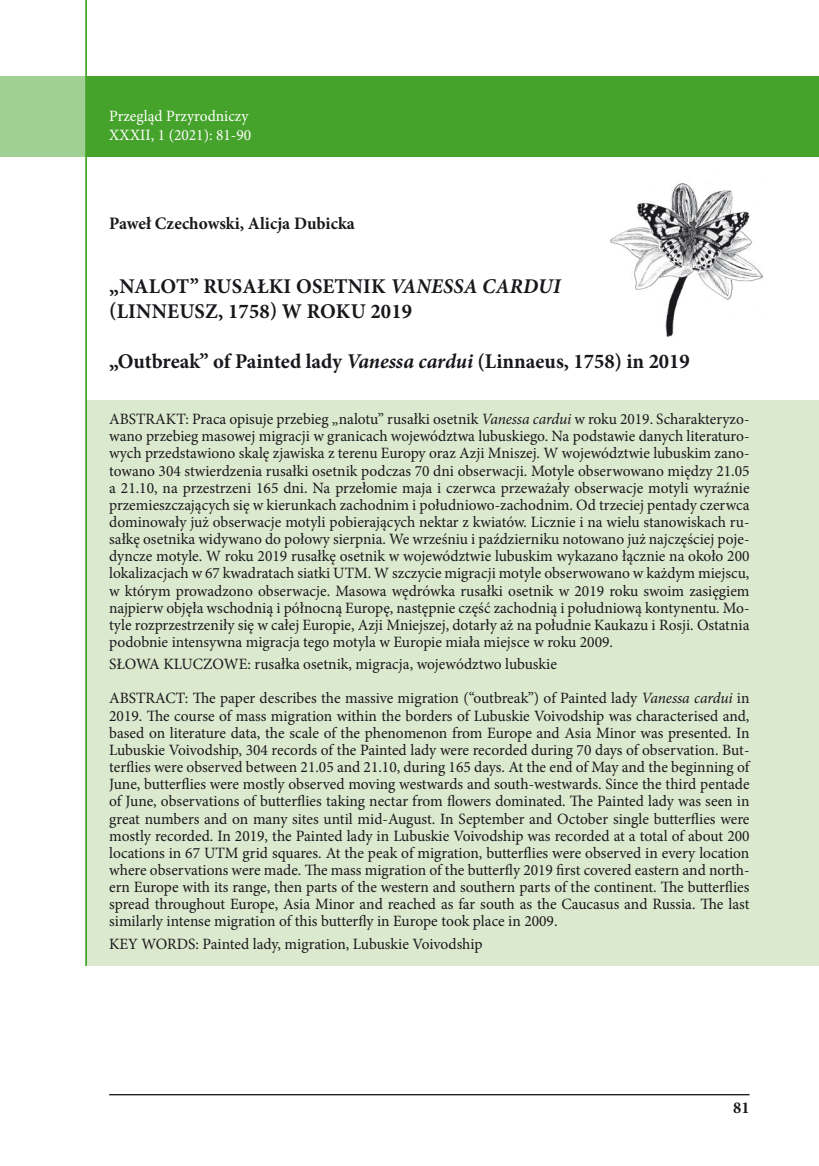
<style>
.page{position:relative;width:819px;height:1166px;background:#fff}
.page>*{position:absolute;margin:0;border:0;box-sizing:border-box;transform-origin:0 0}
.t1{font:700 21px/25.2px "Minion Pro";letter-spacing:.005em;color:#1a171c}
.t2{font:700 17.5px "Minion Pro";color:#1a171c}
.t3{font:700 16.62px "Minion Pro";color:#1a171c}
.t4{font:15.75px/17.2px "Minion Pro";color:#1a171c;text-align:justify}
.t5{font:15.75px/18.9px "Minion Pro";color:#fff}
.s1{font-style:italic}
</style>
<div class="page">
<hr style="left:109px;top:1094px;width:640px;height:1px;background:#1a171c">
<img style="left:610px;top:183px;width:153px;height:154px">
<div style="left:86px;top:401px;width:733px;height:565px;background:#dbe9ce"></div>
<div style="left:0;top:77px;width:819px;height:80px;background:#45a22b"></div>
<div style="left:0;top:0;width:87px;height:1166px;background:#fff"></div>
<hr style="left:85px;top:0;width:2px;height:966px;background:#45a22b">
<p class="t5" style="left:109px;top:106px;width:143px">Przegląd Przyrodniczy<br>XXXII, 1 (2021): 81-90</p>
<p class="t2" style="left:109px;top:211px;width:247px">Paweł Czechowski, Alicja Dubicka</p>
<h1 class="t1" style="left:109px;top:273px;width:453px">„NALOT” RUSAŁKI OSETNIK <span class="s1">VANESSA CARDUI </span>(LINNEUSZ, 1758) W ROKU 2019</h1>
<h1 class="t1" style="left:109px;top:349px;width:582px">„Outbreak” of Painted lady <span class="s1">Vanessa cardui</span> (Linnaeus, 1758) in 2019</h1>
<p class="t4" style="left:109px;top:410px;width:641px">ABSTRAKT: Praca opisuje przebieg „nalotu” rusałki osetnik <span class="s1">Vanessa cardui</span> w roku 2019. Scharakteryzo&shy;wano przebieg masowej migracji w granicach województwa lubuskiego. Na podstawie danych literaturo&shy;wych przedstawiono skalę zjawiska z terenu Europy oraz Azji Mniszej. W województwie lubuskim zano&shy;towano 304 stwierdzenia rusałki osetnik podczas 70 dni obserwacji. Motyle obserwowano między 21.05 a 21.10, na przestrzeni 165 dni. Na przełomie maja i czerwca przeważały obserwacje motyli wyraźnie przemieszczających się w kierunkach zachodnim i południowo-zachodnim. Od trzeciej pentady czerwca dominowały już obserwacje motyli pobierających nektar z kwiatów. Licznie i na wielu stanowiskach ru&shy;sałkę osetnika widywano do połowy sierpnia. We wrześniu i październiku notowano już najczęściej poje&shy;dyncze motyle. W roku 2019 rusałkę osetnik w województwie lubuskim wykazano łącznie na około 200 lokalizacjach w 67 kwadratach siatki UTM. W szczycie migracji motyle obserwowano w każdym miejscu, w którym prowadzono obserwacje. Masowa wędrówka rusałki osetnik w 2019 roku swoim zasięgiem najpierw objęła wschodnią i północną Europę, następnie część zachodnią i południową kontynentu. Mo&shy;tyle rozprzestrzeniły się w całej Europie, Azji Mniejszej, dotarły aż na południe Kaukazu i Rosji. Ostatnia podobnie intensywna migracja tego motyla w Europie miała miejsce w roku 2009.</p>
<p class="t4" style="left:109px;top:647px;width:641px;line-height:34.3px">SŁOWA KLUCZOWE: rusałka osetnik, migracja, województwo lubuskie<br>ABSTRACT: The paper describes the massive migration (“outbreak”) of Painted lady <span class="s1">Vanessa cardui</span> in</p>
<p class="t4" style="left:109px;top:707px;width:642px">2019. The course of mass migration within the borders of Lubuskie Voivodship was characterised and, based on literature data, the scale of the phenomenon from Europe and Asia Minor was presented. In Lubuskie Voivodship, 304 records of the Painted lady were recorded during 70 days of observation. But&shy;terflies were observed between 21.05 and 21.10, during 165 days. At the end of May and the beginning of June, butterflies were mostly observed moving westwards and south-westwards. Since the third pentade of June, observations of butterflies taking nectar from flowers dominated. The Painted lady was seen in great numbers and on many sites until mid-August. In September and October single butterflies were mostly recorded. In 2019, the Painted lady in Lubuskie Voivodship was recorded at a total of about 200 locations in 67 UTM grid squares. At the peak of migration, butterflies were observed in every location where observations were made. The mass migration of the butterfly 2019 first covered eastern and north&shy;ern Europe with its range, then parts of the western and southern parts of the continent. The butterflies spread throughout Europe, Asia Minor and reached as far south as the Caucasus and Russia. The last similarly intense migration of this butterfly in Europe took place in 2009.</p>
<p class="t4" style="left:109px;top:935px;width:375px">KEY WORDS: Painted lady, migration, Lubuskie Voivodship</p>
<p class="t3" style="left:733px;top:1096px;width:18px">81</p>
</div>
